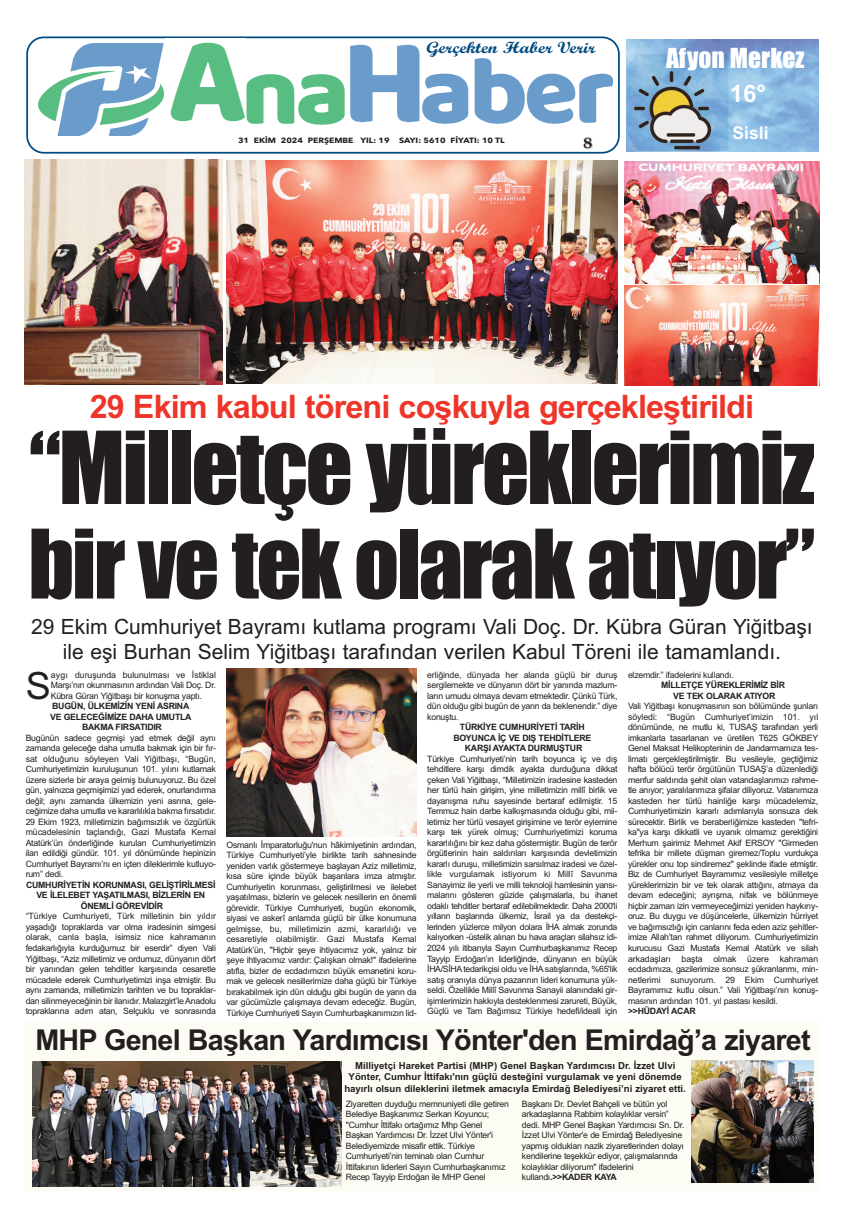
<style>
.page{position:relative;width:844px;height:1216px;background:#fff}
.page>*{position:absolute;margin:0;border:0;box-sizing:border-box;transform-origin:0 0}
.t1{font:92.75px "Impact";letter-spacing:-.025em;color:#231f20}
.t2{font:88.38px "Impact";letter-spacing:-.025em;color:#231f20}
.t3{font:37.54px "Arial";color:#231f20}
.t4{font:700 32.38px "Arial";letter-spacing:-.03em;color:#ee3529}
.t5{font:700 28.7px "Arial";letter-spacing:-.03em;color:#231f20}
.t6{font:25.55px "Impact";color:#fff}
.t7{font:700 23.97px "Arial";color:#fff}
.t8{font:21px/25.2px "Arial";color:#231f20;text-align:center}
.t9{font:700 17.5px "Arial";color:#fff}
.t10{font:16.36px "Script MT Bold";color:#004c82;scale:1.17 1}
.t11{font:700 15.75px "Palatino";color:#231f20;scale:1.19 1}
.t12{font:700 9.62px/11.5px "Arial";color:#231f20;text-align:center}
.t13{font:8.75px/10.5px "Arial";letter-spacing:-.03em;color:#231f20;text-align:justify}
.t14{font:700 8.75px/10.5px "Arial";letter-spacing:-.03em;color:#231f20;text-align:center}
.t15{font:700 7.52px "Avenir Next LT Pro";color:#231f20;scale:1.13 1}
.s1{font-weight:700}
</style>
<div class="page">
<svg style="left:26px;top:36px;width:593px;height:118px"></svg>
<img style="left:38px;top:43px;width:127px;height:92px">
<img style="left:166px;top:39px;width:80px;height:95px">
<img style="left:347px;top:42px;width:76px;height:92px">
<img style="left:246px;top:67px;width:102px;height:67px">
<img style="left:421px;top:58px;width:191px;height:76px">
<img style="left:626px;top:40px;width:192px;height:111px">
<img style="left:637px;top:151px;width:91px;height:1px">
<img style="left:626px;top:54px;width:102px;height:97px">
<img style="left:226px;top:160px;width:391px;height:223px">
<img style="left:624px;top:161px;width:195px;height:122px">
<img style="left:624px;top:286px;width:195px;height:100px">
<img style="left:25px;top:159px;width:197px;height:225px">
<img style="left:226px;top:668px;width:190px;height:168px">
<div style="left:25px;top:1022px;width:794px;height:169px;background:#fcfcf4"></div>
<img style="left:33px;top:1061px;width:308px;height:125px">
<img style="left:691px;top:1060px;width:122px;height:122px">
<h3 class="t10" style="left:426px;top:37px;width:146px">Gerçekten Haber Verir</h3>
<p class="t15" style="left:238px;top:138px;width:237px">31 EKİM 2024 PERŞEMBE YIL: 19 SAYI: 5610 FİYATI: 10 TL</p>
<h3 class="t11" style="left:583px;top:134px;width:9px">8</h3>
<h3 class="t6" style="left:665px;top:44px;width:140px">Afyon Merkez</h3>
<h3 class="t7" style="left:729px;top:79px;width:38px">16°</h3>
<h3 class="t9" style="left:732px;top:122px;width:37px">Sisli</h3>
<h3 class="t4" style="left:90px;top:388px;width:665px">29 Ekim kabul töreni coşkuyla gerçekleştirildi</h3>
<h1 class="t1" style="left:29px;top:417px;width:787px">“Milletçe yüreklerimiz</h1>
<h2 class="t2" style="left:28px;top:516px;width:788px">bir ve tek olarak atıyor”</h2>
<h3 class="t8" style="left:31px;top:614px;width:782px">29 Ekim Cumhuriyet Bayramı kutlama programı Vali Doç. Dr. Kübra Güran Yiğitbaşı ile eşi Burhan Selim Yiğitbaşı tarafından verilen Kabul Töreni ile tamamlandı.</h3>
<h3 class="t3" style="left:26px;top:664px;width:27px">S</h3>
<p class="t13" style="left:51px;top:669px;width:167px">aygı duruşunda bulunulması ve İstiklal Marşı’nın okunmasının ardından Vali Doç. Dr.<br>Kübra Güran Yiğitbaşı bir konuşma yaptı.</p>
<p class="t14" style="left:50px;top:701px;width:143px">BUGÜN, ÜLKEMİZİN YENİ ASRINA<br>VE GELECEĞİMİZE DAHA UMUTLA<br>BAKMA FIRSATIDIR</p>
<p class="t13" style="left:26px;top:732px;width:192px">Bugünün sadece geçmişi yad etmek değil aynı zamanda geleceğe daha umutla bakmak için bir fır&shy;sat olduğunu söyleyen Vali Yiğitbaşı, “Bugün, Cumhuriyetimizin kuruluşunun 101. yılını kutlamak üzere sizlerle bir araya gelmiş bulunuyoruz. Bu özel gün, yalnızca geçmişimizi yad ederek, onurlandırma değil; aynı zamanda ülkemizin yeni asrına, gele&shy;ceğimize daha umutla ve kararlılıkla bakma fırsatıdır.<br>29 Ekim 1923, milletimizin bağımsızlık ve özgürlük mücadelesinin taçlandığı, Gazi Mustafa Kemal Atatürk’ün önderliğinde kurulan Cumhuriyetimizin ilan edildiği gündür. 101. yıl dönümünde hepinizin Cumhuriyet Bayramı’nı en içten dileklerimle kutluyo&shy;rum” dedi.</p>
<p class="t14" style="left:26px;top:879px;width:191px">CUMHURİYETİN KORUNMASI, GELİŞTİRİLMESİ<br>VE İLELEBET YAŞATILMASI, BİZLERİN EN<br>ÖNEMLİ GÖREVİDİR</p>
<p class="t13" style="left:26px;top:911px;width:192px">“Türkiye Cumhuriyeti, Türk milletinin bin yıldır yaşadığı topraklarda var olma iradesinin simgesi olarak, canla başla, isimsiz nice kahramanın fedakarlığıyla kurduğumuz bir eserdir” diyen Vali Yiğitbaşı, “Aziz milletimiz ve ordumuz, dünyanın dört bir yanından gelen tehditler karşısında cesaretle mücadele ederek Cumhuriyetimizi inşa etmiştir. Bu aynı zamanda, milletimizin tarihten ve bu topraklar&shy;dan silinmeyeceğinin bir ilanıdır. Malazgirt’le Anadolu topraklarına adım atan, Selçuklu ve sonrasında</p>
<p class="t13" style="left:628px;top:669px;width:107px">elzemdir.” ifadelerini kullandı.</p>
<p class="t14" style="left:661px;top:680px;width:125px">MİLLETÇE YÜREKLERİMİZ BİR<br>VE TEK OLARAK ATIYOR</p>
<p class="t13" style="left:628px;top:701px;width:192px">Vali Yiğitbaşı konuşmasının son bölümünde şunları söyledi: “Bugün Cumhuriyet’imizin 101. yıl dönümünde, ne mutlu ki, TUSAŞ tarafından yerli imkanlarla tasarlanan ve üretilen T625 GÖKBEY Genel Maksat Helikopterinin de Jandarmamıza tes&shy;limatı gerçekleştirilmiştir. Bu vesileyle, geçtiğimiz hafta bölücü terör örgütünün TUSAŞ’a düzenlediği menfur saldırıda şehit olan vatandaşlarımızı rahme&shy;tle anıyor; yaralılarımıza şifalar diliyoruz. Vatanımıza kasteden her türlü hainliğe karşı mücadelemiz, Cumhuriyetimizin kararlı adımlarıyla sonsuza dek sürecektir. Birlik ve beraberliğimize kasteden "tefri&shy;ka"ya karşı dikkatli ve uyanık olmamız gerektiğini Merhum şairimiz Mehmet Akif ERSOY "Girmeden tefrika bir millete düşman giremez/Toplu vurdukça yürekler onu top sindiremez" şeklinde ifade etmiştir.<br>Biz de Cumhuriyet Bayramımız vesilesiyle milletçe yüreklerimizin bir ve tek olarak attığını, atmaya da devam edeceğini; ayrışma, nifak ve bölünmeye hiçbir zaman izin vermeyeceğimizi yeniden haykırıy&shy;oruz. Bu duygu ve düşüncelerle, ülkemizin hürriyet ve bağımsızlığı için canlarını feda eden aziz şehitler&shy;imize Allah’tan rahmet diliyorum. Cumhuriyetimizin kurucusu Gazi Mustafa Kemal Atatürk ve silah arkadaşları başta olmak üzere kahraman ecdadımıza, gazilerimize sonsuz şükranlarımı, min&shy;netlerimi sunuyorum. 29 Ekim Cumhuriyet Bayramımız kutlu olsun.” Vali Yiğitbaşı’nın konuş&shy;masının ardından 101. yıl pastası kesildi.</p>
<p class="t14" style="left:628px;top:1005px;width:69px">&gt;&gt;HÜDAYİ ACAR</p>
<p class="t13" style="left:427px;top:669px;width:192px">erliğinde, dünyada her alanda güçlü bir duruş sergilemekte ve dünyanın dört bir yanında mazlum&shy;ların umudu olmaya devam etmektedir. Çünkü Türk, dün olduğu gibi bugün de yarın da beklenendir.” diye konuştu.</p>
<p class="t14" style="left:453px;top:722px;width:139px">TÜRKİYE CUMHURİYETİ TARİH<br>BOYUNCA İÇ VE DIŞ TEHDİTLERE<br>KARŞI AYAKTA DURMUŞTUR</p>
<p class="t13" style="left:427px;top:753px;width:192px">Türkiye Cumhuriyeti’nin tarih boyunca iç ve dış tehditlere karşı dimdik ayakta durduğuna dikkat çeken Vali Yiğitbaşı, “Milletimizin iradesine kasteden her türlü hain girişim, yine milletimizin millî birlik ve dayanışma ruhu sayesinde bertaraf edilmiştir. 15<br>Temmuz hain darbe kalkışmasında olduğu gibi, mil&shy;letimiz her türlü vesayet girişimine ve terör eylemine karşı tek yürek olmuş; Cumhuriyetimizi koruma kararlılığını bir kez daha göstermiştir. Bugün de terör örgütlerinin hain saldırıları karşısında devletimizin kararlı duruşu, milletimizin sarsılmaz iradesi ve özel&shy;likle vurgulamak istiyorum ki Millî Savunma Sanayimiz ile yerli ve milli teknoloji hamlesinin yansı&shy;malarını gösteren güzide çalışmalarla, bu ihanet odaklı tehditler bertaraf edilebilmektedir. Daha 2000'li yılların başlarında ülkemiz, İsrail ya da destekçi&shy;lerinden yüzlerce milyon dolara İHA almak zorunda kalıyorken -üstelik alınan bu hava araçları silahsız idi-2024 yılı itibarıyla Sayın Cumhurbaşkanımız Recep Tayyip Erdoğan’ın liderliğinde, dünyanın en büyük İHA/SİHAtedarikçisi oldu ve İHA satışlarında, %65'lik satış oranıyla dünya pazarının lideri konumuna yük&shy;seldi. Özellikle Millî Savunma Sanayii alanındaki gir&shy;işimlerimizin hakkıyla desteklenmesi zarureti, Büyük, Güçlü ve Tam Bağımsız Türkiye hedefi/ideali için</p>
<p class="t13" style="left:226px;top:839px;width:192px">Osmanlı İmparatorluğu'nun hâkimiyetinin ardından, Türkiye Cumhuriyeti’yle birlikte tarih sahnesinde yeniden varlık göstermeye başlayan Aziz milletimiz, kısa süre içinde büyük başarılara imza atmıştır.<br>Cumhuriyetin korunması, geliştirilmesi ve ilelebet yaşatılması, bizlerin ve gelecek nesillerin en önemli görevidir. Türkiye Cumhuriyeti, bugün ekonomik, siyasi ve askerî anlamda güçlü bir ülke konumuna gelmişse, bu, milletimizin azmi, kararlılığı ve cesaretiyle olabilmiştir. Gazi Mustafa Kemal Atatürk’ün, "Hiçbir şeye ihtiyacımız yok, yalnız bir şeye ihtiyacımız vardır: Çalışkan olmak!" ifadelerine atıfla, bizler de ecdadımızın büyük emanetini koru&shy;mak ve gelecek nesillerimize daha güçlü bir Türkiye bırakabilmek için dün olduğu gibi bugün de yarın da var gücümüzle çalışmaya devam edeceğiz. Bugün, Türkiye Cumhuriyeti Sayın Cumhurbaşkanımızın lid-</p>
<h3 class="t5" style="left:35px;top:1023px;width:776px">MHP Genel Başkan Yardımcısı Yönter'den Emirdağ’a ziyaret</h3>
<p class="t12" style="left:344px;top:1059px;width:343px">Milliyetçi Hareket Partisi (MHP) Genel Başkan Yardımcısı Dr. İzzet Ulvi<br>Yönter, Cumhur İttifakı'nın güçlü desteğini vurgulamak ve yeni dönemde hayırlı olsun dileklerini iletmek amacıyla Emirdağ Belediyesi’ni ziyaret etti.</p>
<p class="t13" style="left:346px;top:1098px;width:164px;text-align:left">Ziyaretten duyduğu memnuniyeti dile getiren Belediye Başkanımız Serkan Koyuncu; "Cumhur İttifakı ortağımız Mhp Genel Başkan Yardımcısı Dr. İzzet Ulvi Yönter'i Belediyemizde misafir ettik. Türkiye Cumhuriyeti’nin teminatı olan Cumhur İttifakının liderleri Sayın Cumhurbaşkanımız Recep Tayyip Erdoğan ile MHP Genel</p>
<p class="t13" style="left:522px;top:1098px;width:164px;text-align:left">Başkanı Dr. Devlet Bahçeli ve bütün yol arkadaşlarına Rabbim kolaylıklar versin” dedi. MHP Genel Başkan Yardımcısı Sn. Dr.<br>İzzet Ulvi Yönter'e de Emirdağ Belediyesine yapmış oldukları nazik ziyaretlerinden dolayı kendilerine teşekkür ediyor, çalışmalarında kolaylıklar diliyorum" ifadelerini kullandı<span class="s1">.&gt;&gt;KADER KAYA</span></p>
</div>
